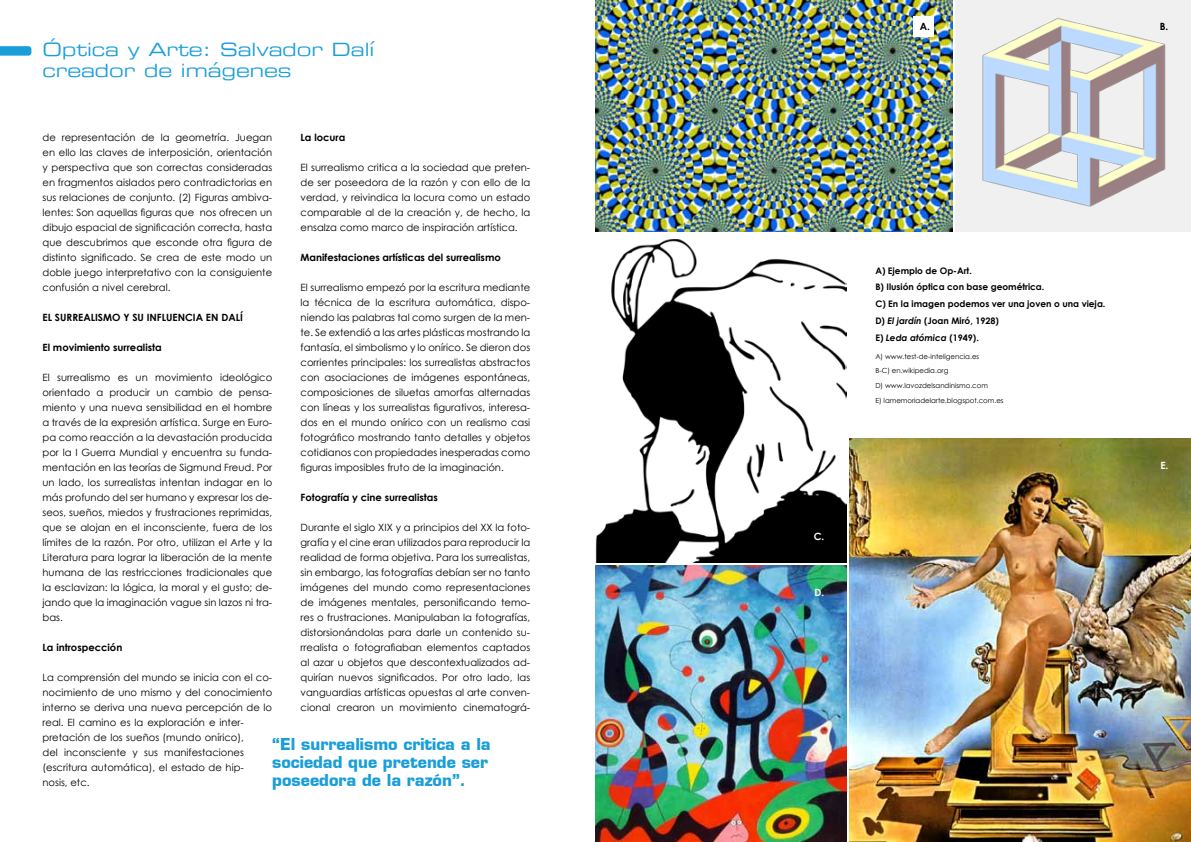
<style>
.page{position:relative;width:1191px;height:842px;background:#fff}
.page>*{position:absolute;margin:0;border:0;box-sizing:border-box;transform-origin:0 0}
.t1{font:18px/21px "Eurostile Extended Two";color:#1a9eda}
.t2{font:700 16px/18px "Eurostile";color:#1a9eda}
.t3{font:10px/15px "Century Gothic";color:#000;text-align:justify}
.t4{font:700 10px "Century Gothic";color:#000}
.t5{font:700 10px "Century Gothic";color:#fff}
.t6{font:700 9px/16.8px "Century Gothic";color:#000}
.t7{font:7px/14.8px "Century Gothic";color:#000}
.s1{font-style:italic}
</style>
<div class="page">
<img style="left:595px;top:0;width:357px;height:231px">
<div style="left:913px;top:16px;width:21px;height:21px;background:#fff"></div>
<img style="left:595px;top:565px;width:252px;height:277px">
<img style="left:849px;top:439px;width:342px;height:403px">
<div style="left:955px;top:0;width:236px;height:231px;background:#f0f0f0"></div>
<img style="left:982px;top:18px;width:184px;height:189px">
<img style="left:596px;top:240px;width:250px;height:323px">
<svg style="left:0;top:46px;width:31px;height:10px"></svg>
<h1 class="t1" style="left:43px;top:39px;width:333px">Óptica y Arte: Salvador Dalí creador de imágenes</h1>
<p class="t3" style="left:43px;top:129px;width:231px">de representación de la geometría. Juegan en ello las claves de interposición, orientación y perspectiva que son correctas consideradas en fragmentos aislados pero contradictorias en sus relaciones de conjunto. (2) Figuras ambiva&shy;lentes: Son aquellas figuras que nos ofrecen un dibujo espacial de significación correcta, hasta que descubrimos que esconde otra figura de distinto significado. Se crea de este modo un doble juego interpretativo con la consiguiente confusión a nivel cerebral.</p>
<p class="t4" style="left:43px;top:311px;width:202px">EL SURREALISMO Y SU INFLUENCIA EN DALÍ</p>
<p class="t4" style="left:43px;top:341px;width:121px">El movimiento surrealista</p>
<p class="t3" style="left:43px;top:369px;width:231px">El surrealismo es un movimiento ideológico orientado a producir un cambio de pensa&shy;miento y una nueva sensibilidad en el hombre a través de la expresión artística. Surge en Euro&shy;pa como reacción a la devastación producida por la I Guerra Mundial y encuentra su funda&shy;mentación en las teorías de Sigmund Freud. Por un lado, los surrealistas intentan indagar en lo más profundo del ser humano y expresar los de&shy;seos, sueños, miedos y frustraciones reprimidas, que se alojan en el inconsciente, fuera de los límites de la razón. Por otro, utilizan el Arte y la Literatura para lograr la liberación de la mente humana de las restricciones tradicionales que la esclavizan: la lógica, la moral y el gusto; de&shy;jando que la imaginación vague sin lazos ni tra&shy;bas.</p>
<p class="t4" style="left:43px;top:641px;width:81px">La introspección</p>
<p class="t3" style="left:43px;top:669px;width:231px;text-align:left">La comprensión del mundo se inicia con el co&shy;nocimiento de uno mismo y del conocimiento interno se deriva una nueva percepción de lo real. El camino es la exploración e inter&shy;pretación de los sueños (mundo onírico),<br>del inconsciente y sus manifestaciones (escritura automática), el estado de hip-<br>nosis, etc.</p>
<p class="t4" style="left:300px;top:131px;width:46px">La locura</p>
<p class="t3" style="left:300px;top:159px;width:231px">El surrealismo critica a la sociedad que preten&shy;de ser poseedora de la razón y con ello de la verdad, y reivindica la locura como un estado comparable al de la creación y, de hecho, la ensalza como marco de inspiración artística.</p>
<p class="t4" style="left:300px;top:251px;width:202px">Manifestaciones artísticas del surrealismo</p>
<p class="t3" style="left:300px;top:279px;width:231px">El surrealismo empezó por la escritura mediante la técnica de la escritura automática, dispo&shy;niendo las palabras tal como surgen de la men&shy;te. Se extendió a las artes plásticas mostrando la fantasía, el simbolismo y lo onírico. Se dieron dos corrientes principales: los surrealistas abstractos con asociaciones de imágenes espontáneas, composiciones de siluetas amorfas alternadas con líneas y los surrealistas figurativos, interesa&shy;dos en el mundo onírico con un realismo casi fotográfico mostrando tanto detalles y objetos cotidianos con propiedades inesperadas como figuras imposibles fruto de la imaginación.</p>
<p class="t4" style="left:300px;top:491px;width:139px">Fotografía y cine surrealistas</p>
<p class="t3" style="left:300px;top:519px;width:231px">Durante el siglo XIX y a principios del XX la foto&shy;grafía y el cine eran utilizados para reproducir la realidad de forma objetiva. Para los surrealistas, sin embargo, las fotografías debían ser no tanto imágenes del mundo como representaciones de imágenes mentales, personificando temo&shy;res o frustraciones. Manipulaban la fotografías, distorsionándolas para darle un contenido su&shy;rrealista o fotografiaban elementos captados al azar u objetos que descontextualizados ad&shy;quirían nuevos significados. Por otro lado, las vanguardias artísticas opuestas al arte conven&shy;cional crearon un movimiento cinematográ-</p>
<h2 class="t2" style="left:272px;top:735px;width:220px">“El surrealismo critica a la sociedad que pretende ser poseedora de la razón”.</h2>
<p class="t4" style="left:920px;top:20px;width:12px">A.</p>
<p class="t4" style="left:1159px;top:20px;width:10px">B.</p>
<p class="t5" style="left:813px;top:530px;width:12px">C.</p>
<p class="t5" style="left:814px;top:586px;width:11px">D.</p>
<p class="t6" style="left:875px;top:262px;width:232px">A) Ejemplo de Op-Art.<br>B) Ilusión óptica con base geométrica.<br>C) En la imagen podemos ver una joven o una vieja.<br>D) <span class="s1">El jardín</span> (Joan Miró, 1928)<br>E) <span class="s1">Leda atómica</span> (1949).</p>
<p class="t7" style="left:875px;top:348px;width:130px">A) www.test-de-inteligencia.es<br>B-C) en.wikipedia.org<br>D) www.lavozdelsandinismo.com<br>E) lamemoriadelarte.blogspot.com.es</p>
<p class="t5" style="left:1160px;top:459px;width:9px">E.</p>
</div>
